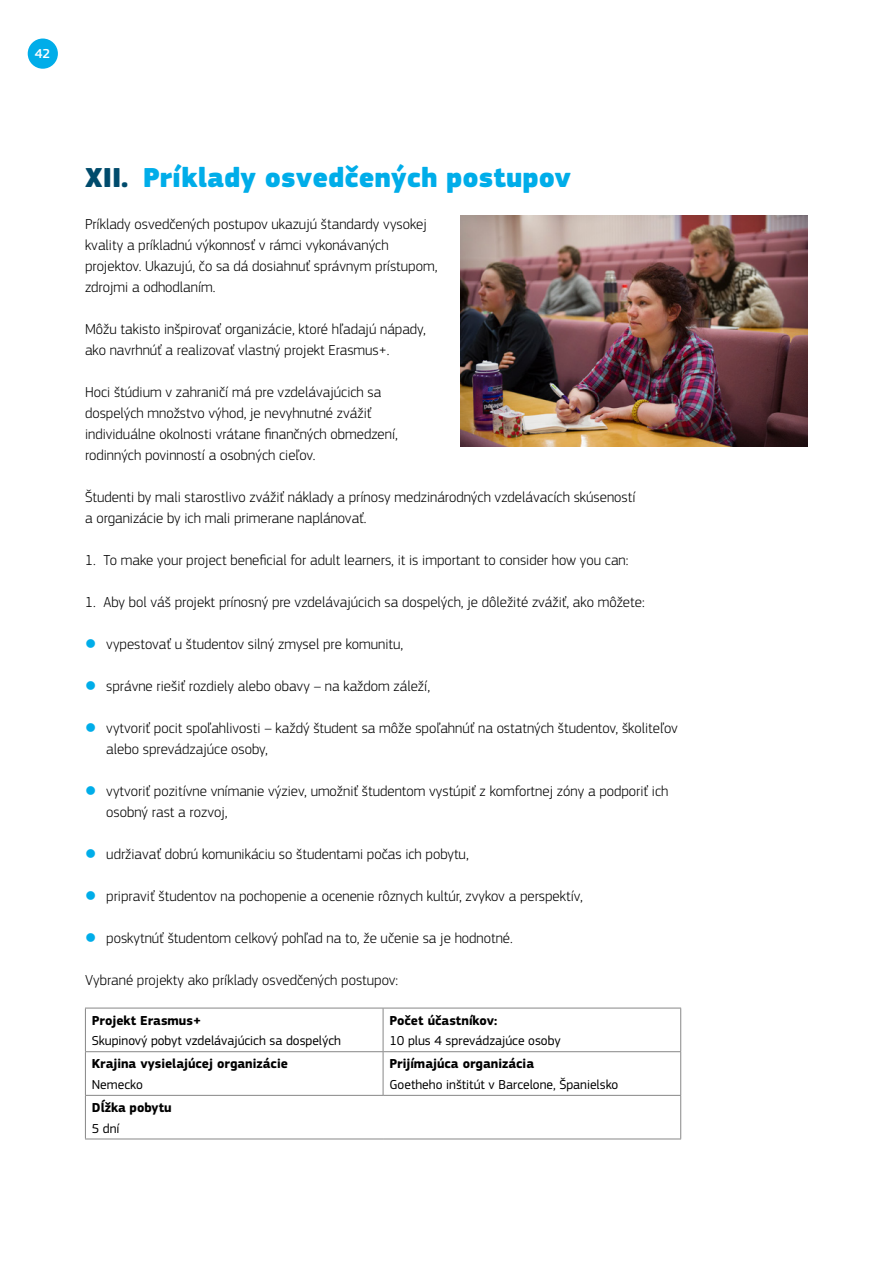
<style>
.page{position:relative;width:893px;height:1263px;background:#fff}
.page>*{position:absolute;margin:0;border:0;box-sizing:border-box;transform-origin:0 0}
.HL1{font:900 28.5px "EC Square Sans Pro";color:#00ade9}
.Text{font:300 15px/21px "EC Square Sans Pro";color:#000}
.TABLE_text{font:13.5px "EC Square Sans Pro";color:#000}
.TABLE_text-2{font:700 13.5px "EC Square Sans Pro";color:#000}
.t1{font:500 13.5px "EC Square Sans Pro";color:#fff}
.s1{color:#004b6c}
</style>
<div class="page">
<div style="left:28px;top:39px;width:30px;height:30px;background:#00ade9;border-radius:50%"></div>
<hr style="left:85px;top:1008px;width:298px;height:1px;background:#878787">
<hr style="left:85px;top:1008px;width:1px;height:43px;background:#878787">
<hr style="left:383px;top:1008px;width:298px;height:1px;background:#878787">
<hr style="left:383px;top:1008px;width:1px;height:43px;background:#878787">
<hr style="left:680px;top:1008px;width:1px;height:43px;background:#878787">
<hr style="left:85px;top:1051px;width:298px;height:1px;background:#878787">
<hr style="left:85px;top:1052px;width:1px;height:43px;background:#878787">
<hr style="left:383px;top:1051px;width:298px;height:1px;background:#878787">
<hr style="left:383px;top:1052px;width:1px;height:43px;background:#878787">
<hr style="left:680px;top:1052px;width:1px;height:43px;background:#878787">
<hr style="left:85px;top:1095px;width:298px;height:1px;background:#878787">
<hr style="left:85px;top:1096px;width:1px;height:42px;background:#878787">
<hr style="left:383px;top:1095px;width:298px;height:1px;background:#878787">
<hr style="left:680px;top:1096px;width:1px;height:42px;background:#878787">
<hr style="left:85px;top:1138px;width:298px;height:1px;background:#878787">
<hr style="left:383px;top:1138px;width:298px;height:1px;background:#878787">
<img style="left:461px;top:215px;width:347px;height:231px">
<p class="t1" style="left:35px;top:46px;width:17px">42</p>
<h1 class="HL1" style="left:85px;top:159px;width:488px"><span class="s1">XII.</span> Príklady osvedčených postupov</h1>
<p class="Text" style="left:85px;top:213px;width:354px">Príklady osvedčených postupov ukazujú štandardy vysokej kvality a príkladnú výkonnosť v rámci vykonávaných projektov. Ukazujú, čo sa dá dosiahnuť správnym prístupom, zdrojmi a odhodlaním.</p>
<p class="Text" style="left:85px;top:318px;width:342px">Môžu takisto inšpirovať organizácie, ktoré hľadajú nápady, ako navrhnúť a realizovať vlastný projekt Erasmus+.</p>
<p class="Text" style="left:85px;top:381px;width:314px">Hoci štúdium v zahraničí má pre vzdelávajúcich sa dospelých množstvo výhod, je nevyhnutné zvážiť individuálne okolnosti vrátane finančných obmedzení, rodinných povinností a osobných cieľov.</p>
<p class="Text" style="left:85px;top:486px;width:552px">Študenti by mali starostlivo zvážiť náklady a prínosy medzinárodných vzdelávacích skúseností a organizácie by ich mali primerane naplánovať.</p>
<p class="Text" style="left:85px;top:549px;width:545px">1. To make your project beneficial for adult learners, it is important to consider how you can:</p>
<p class="Text" style="left:85px;top:591px;width:561px">1. Aby bol váš projekt prínosný pre vzdelávajúcich sa dospelých, je dôležité zvážiť, ako môžete:</p>
<p class="Text" style="left:106px;top:633px;width:298px">vypestovať u študentov silný zmysel pre komunitu,</p>
<p class="Text" style="left:106px;top:675px;width:325px">správne riešiť rozdiely alebo obavy – na každom záleží,</p>
<p class="Text" style="left:106px;top:717px;width:573px">vytvoriť pocit spoľahlivosti – každý študent sa môže spoľahnúť na ostatných študentov, školiteľov alebo sprevádzajúce osoby,</p>
<p class="Text" style="left:106px;top:780px;width:564px">vytvoriť pozitívne vnímanie výziev, umožniť študentom vystúpiť z komfortnej zóny a podporiť ich osobný rast a rozvoj,</p>
<p class="Text" style="left:106px;top:843px;width:364px">udržiavať dobrú komunikáciu so študentami počas ich pobytu,</p>
<p class="Text" style="left:106px;top:885px;width:478px">pripraviť študentov na pochopenie a ocenenie rôznych kultúr, zvykov a perspektív,</p>
<p class="Text" style="left:106px;top:927px;width:408px">poskytnúť študentom celkový pohľad na to, že učenie sa je hodnotné.</p>
<p class="Text" style="left:85px;top:969px;width:315px">Vybrané projekty ako príklady osvedčených postupov:</p>
<p class="TABLE_text-2" style="left:92px;top:1012px;width:111px">Projekt Erasmus+</p>
<p class="TABLE_text" style="left:92px;top:1033px;width:251px">Skupinový pobyt vzdelávajúcich sa dospelých</p>
<p class="TABLE_text-2" style="left:389px;top:1012px;width:109px">Počet účastníkov:</p>
<p class="TABLE_text" style="left:389px;top:1033px;width:173px">10 plus 4 sprevádzajúce osoby</p>
<p class="TABLE_text-2" style="left:92px;top:1056px;width:198px">Krajina vysielajúcej organizácie</p>
<p class="TABLE_text" style="left:92px;top:1077px;width:53px">Nemecko</p>
<p class="TABLE_text-2" style="left:92px;top:1099px;width:81px">Dĺžka pobytu</p>
<p class="TABLE_text" style="left:92px;top:1120px;width:29px">5 dní</p>
<p class="TABLE_text-2" style="left:389px;top:1056px;width:146px">Prijímajúca organizácia</p>
<p class="TABLE_text" style="left:389px;top:1077px;width:230px">Goetheho inštitút v Barcelone, Španielsko</p>
</div>
